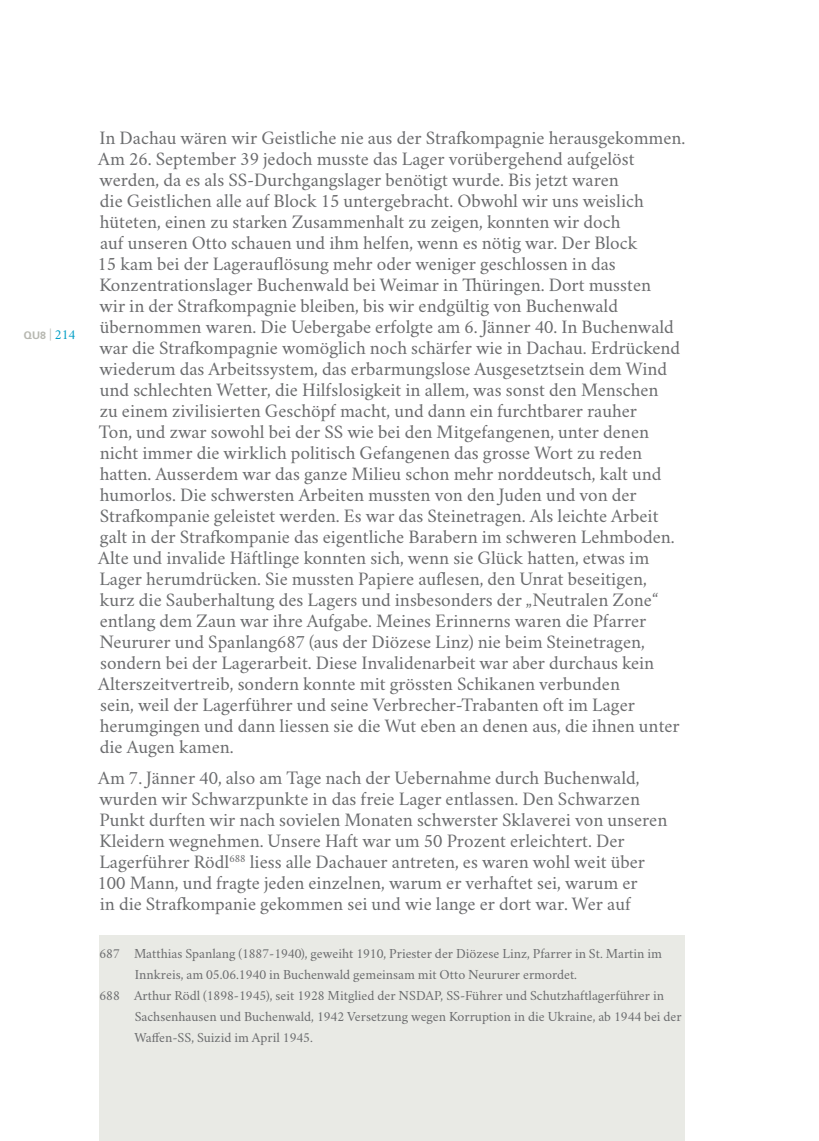
<style>
.page{position:relative;width:819px;height:1141px;background:#fff}
.page>*{position:absolute;margin:0;border:0;box-sizing:border-box;transform-origin:0 0}
.t1{font:19.25px/21px "Crimson";color:#6b6c6e}
.t2{font:14px "Crimson";color:#6b6c6e}
.t3{font:700 10.5px "Univers LT";color:#b7b8b1}
.s1{font-family:"Crimson";font-weight:400;font-size:14px}
.s2{font-family:"Crimson";font-weight:400;font-size:14px;color:#009ec5}
</style>
<div class="page">
<div style="left:99px;top:935px;width:586px;height:206px;background:#e9eae5"></div>
<p class="t3" style="left:24px;top:329px;width:53px">QU8 <span class="s1">|</span> <span class="s2">214</span></p>
<p class="t1" style="left:98px;top:125px;width:589px">In Dachau wären wir Geistliche nie aus der Strafkompagnie herausgekommen.<br>Am 26. September 39 jedoch musste das Lager vorübergehend aufgelöst werden, da es als SS-Durchgangslager benötigt wurde. Bis jetzt waren<br>die Geistlichen alle auf Block 15 untergebracht. Obwohl wir uns weislich hüteten, einen zu starken Zusammenhalt zu zeigen, konnten wir doch<br>auf unseren Otto schauen und ihm helfen, wenn es nötig war. Der Block<br>15 kam bei der Lagerauflösung mehr oder weniger geschlossen in das Konzentrationslager Buchenwald bei Weimar in Thüringen. Dort mussten<br>wir in der Strafkompagnie bleiben, bis wir endgültig von Buchenwald übernommen waren. Die Uebergabe erfolgte am 6. Jänner 40. In Buchenwald war die Strafkompagnie womöglich noch schärfer wie in Dachau. Erdrückend wiederum das Arbeitssystem, das erbarmungslose Ausgesetztsein dem Wind und schlechten Wetter, die Hilfslosigkeit in allem, was sonst den Menschen<br>zu einem zivilisierten Geschöpf macht, und dann ein furchtbarer rauher<br>Ton, und zwar sowohl bei der SS wie bei den Mitgefangenen, unter denen nicht immer die wirklich politisch Gefangenen das grosse Wort zu reden hatten. Ausserdem war das ganze Milieu schon mehr norddeutsch, kalt und humorlos. Die schwersten Arbeiten mussten von den Juden und von der Strafkompanie geleistet werden. Es war das Steinetragen. Als leichte Arbeit galt in der Strafkompanie das eigentliche Barabern im schweren Lehmboden.<br>Alte und invalide Häftlinge konnten sich, wenn sie Glück hatten, etwas im Lager herumdrücken. Sie mussten Papiere auflesen, den Unrat beseitigen,<br>kurz die Sauberhaltung des Lagers und insbesonders der „Neutralen Zone“ entlang dem Zaun war ihre Aufgabe. Meines Erinnerns waren die Pfarrer Neururer und Spanlang687 (aus der Diözese Linz) nie beim Steinetragen, sondern bei der Lagerarbeit. Diese Invalidenarbeit war aber durchaus kein Alterszeitvertreib, sondern konnte mit grössten Schikanen verbunden<br>sein, weil der Lagerführer und seine Verbrecher-Trabanten oft im Lager herumgingen und dann liessen sie die Wut eben an denen aus, die ihnen unter die Augen kamen.</p>
<p class="t1" style="left:98px;top:765px;width:571px">Am 7. Jänner 40, also am Tage nach der Uebernahme durch Buchenwald, wurden wir Schwarzpunkte in das freie Lager entlassen. Den Schwarzen Punkt durften wir nach sovielen Monaten schwerster Sklaverei von unseren Kleidern wegnehmen. Unsere Haft war um 50 Prozent erleichtert. Der Lagerführer Rödl<sup>688</sup> liess alle Dachauer antreten, es waren wohl weit über 100 Mann, und fragte jeden einzelnen, warum er verhaftet sei, warum er<br>in die Strafkompanie gekommen sei und wie lange er dort war. Wer auf</p>
<p class="t2" style="left:99px;top:942px;width:564px">687 Matthias Spanlang (1887-1940), geweiht 1910, Priester der Diözese Linz, Pfarrer in St. Martin im</p>
<p class="t2" style="left:135px;top:963px;width:444px">Innkreis, am 05.06.1940 in Buchenwald gemeinsam mit Otto Neururer ermordet.</p>
<p class="t2" style="left:99px;top:984px;width:566px">688 Arthur Rödl (1898-1945), seit 1928 Mitglied der NSDAP, SS-Führer und Schutzhaftlagerführer in</p>
<p class="t2" style="left:135px;top:1005px;width:548px">Sachsenhausen und Buchenwald, 1942 Versetzung wegen Korruption in die Ukraine, ab 1944 bei der</p>
<p class="t2" style="left:134px;top:1026px;width:180px">Waffen-SS, Suizid im April 1945.</p>
</div>
